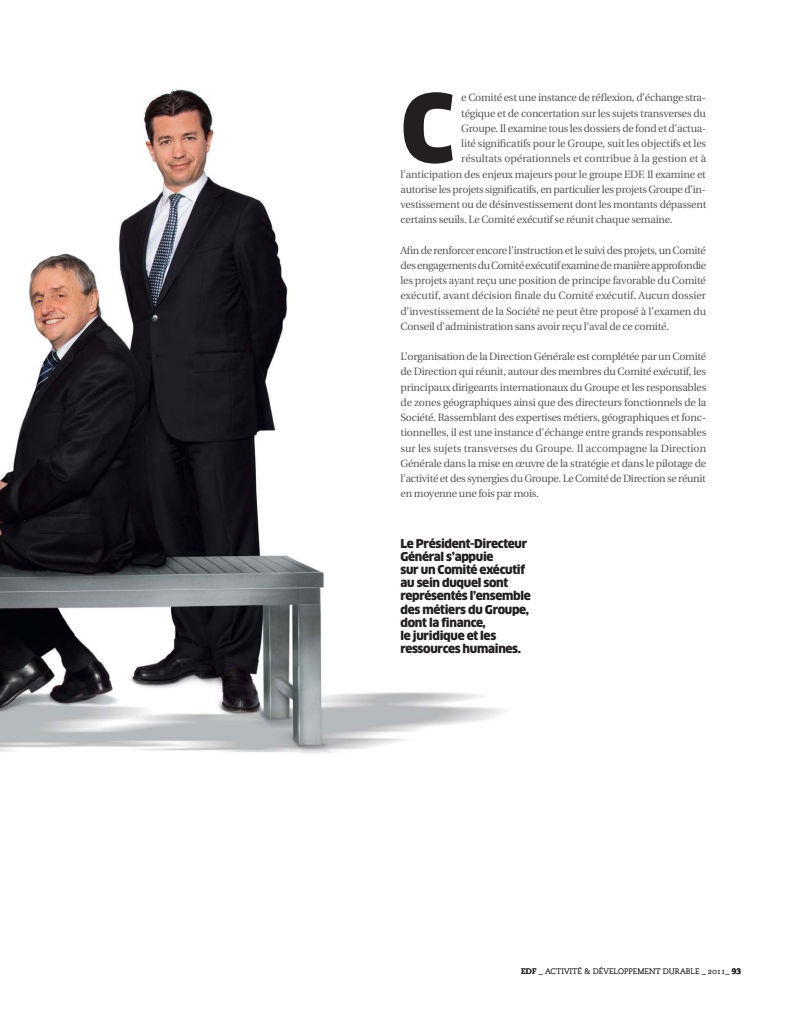
<style>
.page{position:relative;width:786px;height:1010px;background:#fff}
.page>*{position:absolute;margin:0;border:0;box-sizing:border-box;transform-origin:0 0}
.t1{font:900 91.8px "Clan OT";color:#231f20}
.t2{font:900 11.9px/13.2px "Clan OT";letter-spacing:-.025em;color:#231f20}
.t3{font:10.6px/15.2px "Utopia";letter-spacing:-.025em;color:#58595b;text-align:justify}
.t4{font:10.6px "Utopia";color:#58595b}
.t5{font:7.9px "Caecilia Light Os F";color:#231f20}
.s1{font-family:"Caecilia Bold Os F"}
.s2{font-family:"Caecilia";font-weight:800}
</style>
<div class="page">
<img style="left:0;top:89px;width:505px;height:665px">
<h1 class="t1" style="left:401px;top:92px;width:56px">C</h1>
<p class="t3" style="left:461px;top:91px;width:246px">e Comité est une instance de réflexion, d’échange stra-</p>
<p class="t3" style="left:461px;top:106px;width:246px">tégique et de concertation sur les sujets transverses du</p>
<p class="t3" style="left:461px;top:122px;width:246px">Groupe. Il examine tous les dossiers de fond et d’actua-</p>
<p class="t3" style="left:461px;top:137px;width:246px">lité significatifs pour le Groupe, suit les objectifs et les</p>
<p class="t4" style="left:461px;top:154px;width:247px">résultats opérationnels et contribue à la gestion et à</p>
<p class="t3" style="left:401px;top:167px;width:307px">l’anticipation des enjeux majeurs pour le groupe EDF. Il examine et</p>
<p class="t3" style="left:401px;top:183px;width:307px">autorise les projets significatifs, en particulier les projets Groupe d’in-</p>
<p class="t3" style="left:401px;top:198px;width:307px">vestissement ou de désinvestissement dont les montants dépassent</p>
<p class="t3" style="left:401px;top:213px;width:274px">certains seuils. Le Comité exécutif se réunit chaque semaine.</p>
<p class="t3" style="left:401px;top:243px;width:307px">Afin de renforcer encore l’instruction et le suivi des projets, un Comité des engagements du Comité exécutif examine de manière approfondie les projets ayant reçu une position de principe favorable du Comité exécutif, avant décision finale du Comité exécutif. Aucun dossier d’investissement de la Société ne peut être proposé à l’examen du Conseil d’administration sans avoir reçu l’aval de ce comité.</p>
<p class="t3" style="left:401px;top:350px;width:307px">L’organisation de la Direction Générale est complétée par un Comité de Direction qui réunit, autour des membres du Comité exécutif, les principaux dirigeants internationaux du Groupe et les responsables de zones géographiques ainsi que des directeurs fonctionnels de la Société. Rassemblant des expertises métiers, géographiques et fonc&shy;tionnelles, il est une instance d’échange entre grands responsables sur les sujets transverses du Groupe. Il accompagne la Direction Générale dans la mise en œuvre de la stratégie et dans le pilotage de l’activité et des synergies du Groupe. Le Comité de Direction se réunit en moyenne une fois par mois.</p>
<p class="t2" style="left:401px;top:537px;width:132px">Le Président-Directeur<br>Général s’appuie<br>sur un Comité exécutif au sein duquel sont représentés l’ensemble des métiers du Groupe, dont la finance,<br>le juridique et les ressources humaines.</p>
<p class="t5" style="left:521px;top:968px;width:221px"><span class="s1">EDF _</span> ACTIVITÉ &amp; DÉVELOPPEMENT DURABLE _ 2011_ <span class="s2">93</span></p>
</div>
